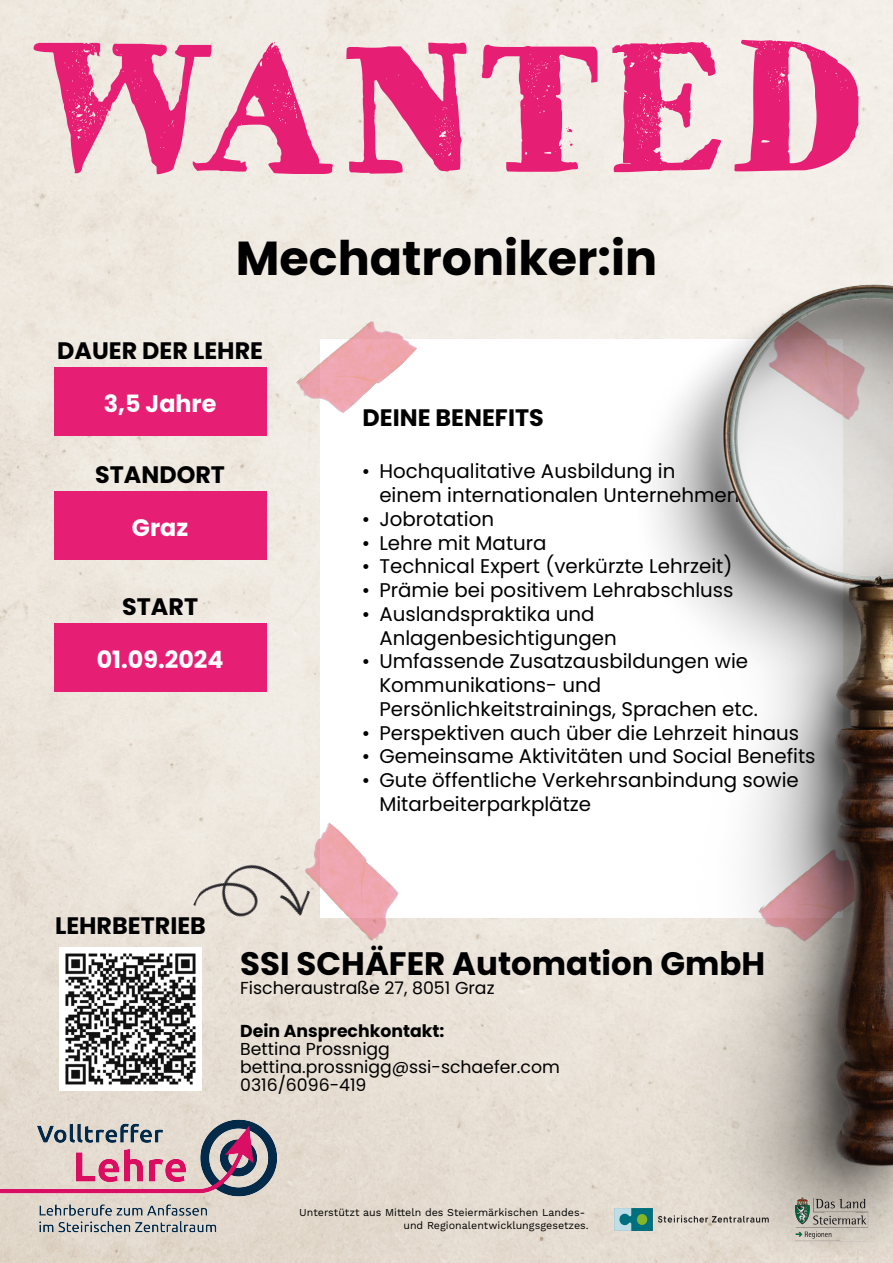
<style>
.page{position:relative;width:893px;height:1263px;background:#fff}
.page>*{position:absolute;margin:0;border:0;box-sizing:border-box;transform-origin:0 0}
.t1{font:186.3px "HVD Bodedo";color:#e71f74}
.t2{font:700 47.55px "Poppins";color:#000}
.t3{font:700 32.4px "Poppins";color:#000}
.t4{font:700 23.85px "Poppins";color:#000}
.t5{font:700 23.85px "Poppins";color:#fff}
.t6{font:19.8px/23.7px "Poppins";color:#000}
.t7{font:17.4px "Poppins";color:#000}
.t8{font:17.25px/18.1px "Poppins";color:#000}
.t9{font:700 17.25px "Poppins";color:#000}
.t10{font:10.65px/12.8px "Work Sans";color:#000}
.s1{font-family:"Times New Roman"}
</style>
<div class="page">
<img style="left:0;top:0;width:893px;height:1263px">
<div style="left:320px;top:339px;width:523px;height:578px;background:#fff"></div>
<img style="left:288px;top:822px;width:127px;height:121px">
<img style="left:294px;top:304px;width:123px;height:125px">
<img style="left:59px;top:948px;width:143px;height:122px">
<img style="left:0;top:1070px;width:296px;height:193px">
<img style="left:614px;top:1209px;width:23px;height:21px">
<div style="left:54px;top:367px;width:212px;height:68px;background:#e71f74"></div>
<div style="left:54px;top:492px;width:212px;height:68px;background:#e71f74"></div>
<div style="left:54px;top:623px;width:212px;height:68px;background:#e71f74"></div>
<img style="left:637px;top:193px;width:256px;height:1063px">
<img style="left:193px;top:846px;width:120px;height:106px">
<h1 class="t1" style="left:27px;top:-12px;width:841px">WANTED</h1>
<h2 class="t2" style="left:236px;top:231px;width:423px">Mechatroniker:in</h2>
<p class="t4" style="left:57px;top:337px;width:207px">DAUER DER LEHRE</p>
<p class="t5" style="left:104px;top:389px;width:114px">3,5 Jahre</p>
<p class="t4" style="left:95px;top:461px;width:131px">STANDORT</p>
<p class="t5" style="left:132px;top:514px;width:58px">Graz</p>
<p class="t4" style="left:122px;top:593px;width:77px">START</p>
<p class="t5" style="left:97px;top:645px;width:128px">01.09.2024</p>
<p class="t4" style="left:55px;top:911px;width:152px">LEHRBETRIEB</p>
<p class="t4" style="left:363px;top:404px;width:183px">DEINE BENEFITS</p>
<p class="t6" style="left:379px;top:460px;width:362px;text-indent:-17px"><span class="s1">•</span> Hochqualitative Ausbildung in einem internationalen Unternehmen</p>
<p class="t6" style="left:363px;top:507px;width:133px"><span class="s1">•</span> Jobrotation</p>
<p class="t6" style="left:363px;top:531px;width:186px"><span class="s1">•</span> Lehre mit Matura</p>
<p class="t6" style="left:363px;top:555px;width:371px"><span class="s1">•</span> Technical Expert (verkürzte Lehrzeit)</p>
<p class="t6" style="left:363px;top:578px;width:373px"><span class="s1">•</span> Prämie bei positivem Lehrabschluss</p>
<p class="t6" style="left:379px;top:602px;width:239px;text-indent:-17px"><span class="s1">•</span> Auslandspraktika und<br>Anlagenbesichtigungen</p>
<p class="t6" style="left:379px;top:650px;width:380px;text-indent:-17px"><span class="s1">•</span> Umfassende Zusatzausbildungen wie<br>Kommunikations- und<br>Persönlichkeitstrainings, Sprachen etc.</p>
<p class="t6" style="left:363px;top:721px;width:438px"><span class="s1">•</span> Perspektiven auch über die Lehrzeit hinaus</p>
<p class="t6" style="left:363px;top:745px;width:455px"><span class="s1">•</span> Gemeinsame Aktivitäten und Social Benefits</p>
<p class="t6" style="left:379px;top:768px;width:421px;text-indent:-17px"><span class="s1">•</span> Gute öffentliche Verkehrsanbindung sowie<br>Mitarbeiterparkplätze</p>
<h3 class="t3" style="left:240px;top:945px;width:527px">SSI SCHÄFER Automation GmbH</h3>
<p class="t7" style="left:240px;top:977px;width:256px">Fischeraustraße 27, 8051 Graz</p>
<p class="t9" style="left:240px;top:1021px;width:206px">Dein Ansprechkontakt:</p>
<p class="t8" style="left:240px;top:1040px;width:321px">Bettina Prossnigg bettina.prossnigg@ssi-schaefer.com<br>0316/6096-419</p>
<p class="t10" style="left:403px;top:1207px;width:187px;text-indent:-104px">Unterstützt aus Mitteln des Steiermärkischen Landes&shy;und Regionalentwicklungsgesetzes.</p>
</div>
